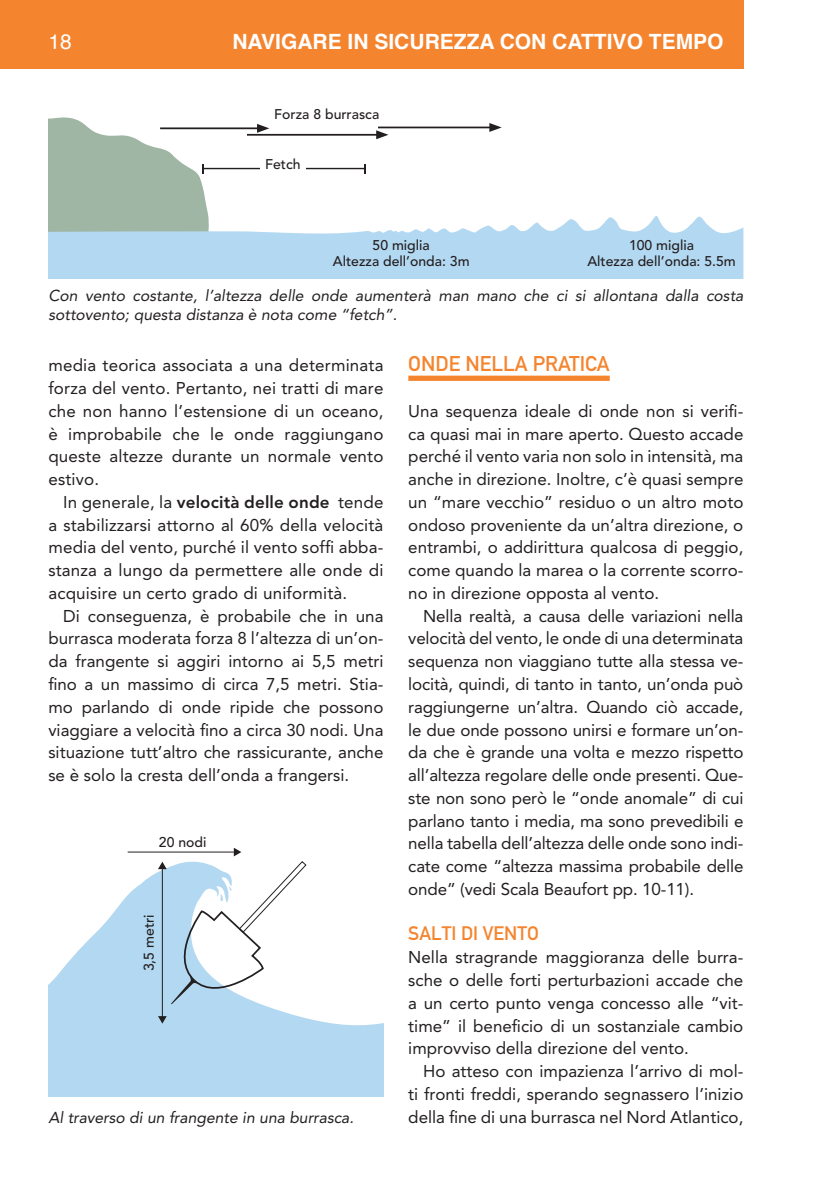
<style>
.page{position:relative;width:818px;height:1189px;background:#fff}
.page>*{position:absolute;margin:0;border:0;box-sizing:border-box;transform-origin:0 0}
.t1{font:700 21px "Helvetica";color:#fff}
.t2{font:700 21px "DIN Alternate";color:#f5842e}
.t3{font:21px "Helvetica";color:#fff}
.t4{font:700 19.25px "DIN Alternate";color:#f5842e}
.t5{font:16.97px/22.8px "Avenir LT Std";color:#231f20;text-align:justify}
.t6{font:italic 15.75px/19.2px "Avenir LT Std";color:#231f20}
.t7{font:500 14px/15.8px "Avenir LT Std";color:#231f20;text-align:center}
.s1{font-weight:800}
</style>
<div class="page">
<div style="left:0;top:0;width:743px;height:68px;background:#f5842e"></div>
<svg style="left:48px;top:216px;width:695px;height:62px;fill:#b3d8f1"></svg>
<hr style="left:203px;top:168px;width:162px;height:1px;background:#231f20">
<svg style="left:48px;top:117px;width:161px;height:118px"></svg>
<svg style="left:364px;top:164px;width:2px;height:9px"></svg>
<svg style="left:48px;top:872px;width:335px;height:224px;fill:#b3d8f1"></svg>
<hr style="left:162px;top:867px;width:1px;height:150px;background:#231f20">
<svg style="left:158px;top:1015px;width:9px;height:8px"></svg>
<hr style="left:128px;top:851px;width:107px;height:1px;background:#231f20">
<svg style="left:158px;top:848px;width:149px;height:156px"></svg>
<div style="left:408px;top:375px;width:201px;height:6px;background:#f5842e"></div>
<div style="left:260px;top:159px;width:46px;height:15px;background:#fff"></div>
<hr style="left:160px;top:127px;width:100px;height:2px;background:#231f20">
<svg style="left:257px;top:124px;width:12px;height:9px"></svg>
<hr style="left:247px;top:134px;width:132px;height:2px;background:#231f20">
<svg style="left:376px;top:130px;width:12px;height:9px"></svg>
<hr style="left:378px;top:126px;width:114px;height:2px;background:#231f20">
<svg style="left:489px;top:123px;width:12px;height:9px"></svg>
<div style="left:143px;top:836px;width:79px;height:14px;background:#fff"></div>
<p class="t3" style="left:48px;top:26px;width:25px">18</p>
<p class="t1" style="left:232px;top:25px;width:492px">NAVIGARE IN SICUREZZA CON CATTIVO TEMPO</p>
<p class="t7" style="left:274px;top:107px;width:107px">Forza 8 burrasca</p>
<p class="t7" style="left:265px;top:157px;width:37px">Fetch</p>
<p class="t7" style="left:333px;top:238px;width:138px">50 miglia<br>Altezza dell’onda: 3m</p>
<p class="t7" style="left:587px;top:238px;width:150px">100 miglia<br>Altezza dell’onda: 5.5m</p>
<p class="t6" style="left:48px;top:286px;width:696px">Con vento costante, l’altezza delle onde aumenterà man mano che ci si allontana dalla costa sottovento; questa distanza è nota come “fetch”.</p>
<p class="t5" style="left:48px;top:354px;width:336px">media teorica associata a una determinata forza del vento. Pertanto, nei tratti di mare che non hanno l’estensione di un oceano, è improbabile che le onde raggiungano queste altezze durante un normale vento estivo.</p>
<p class="t5" style="left:48px;top:490px;width:336px;text-indent:15px">In generale, la <span class="s1">velocità delle onde</span> tende a stabilizzarsi attorno al 60% della velocità media del vento, purché il vento soffi abba&shy;stanza a lungo da permettere alle onde di acquisire un certo grado di uniformità.</p>
<p class="t5" style="left:48px;top:604px;width:336px;text-indent:15px">Di conseguenza, è probabile che in una burrasca moderata forza 8 l’altezza di un’on&shy;da frangente si aggiri intorno ai 5,5 metri fino a un massimo di circa 7,5 metri. Stia&shy;mo parlando di onde ripide che possono viaggiare a velocità fino a circa 30 nodi. Una situazione tutt’altro che rassicurante, anche se è solo la cresta dell’onda a frangersi.</p>
<p class="t2" style="left:408px;top:348px;width:203px">ONDE NELLA PRATICA</p>
<p class="t5" style="left:408px;top:399px;width:336px">Una sequenza ideale di onde non si verifi&shy;ca quasi mai in mare aperto. Questo accade perché il vento varia non solo in intensità, ma anche in direzione. Inoltre, c’è quasi sempre un “mare vecchio” residuo o un altro moto ondoso proveniente da un’altra direzione, o entrambi, o addirittura qualcosa di peggio, come quando la marea o la corrente scorro&shy;no in direzione opposta al vento.</p>
<p class="t5" style="left:408px;top:604px;width:336px;text-indent:15px">Nella realtà, a causa delle variazioni nella velocità del vento, le onde di una determinata sequenza non viaggiano tutte alla stessa ve&shy;locità, quindi, di tanto in tanto, un’onda può raggiungerne un’altra. Quando ciò accade, le due onde possono unirsi e formare un’on&shy;da che è grande una volta e mezzo rispetto all’altezza regolare delle onde presenti. Que&shy;ste non sono però le “onde anomale” di cui parlano tanto i media, ma sono prevedibili e nella tabella dell’altezza delle onde sono indi&shy;cate come “altezza massima probabile delle onde” (vedi Scala Beaufort pp. 10-11).</p>
<p class="t4" style="left:408px;top:918px;width:132px">SALTI DI VENTO</p>
<p class="t5" style="left:408px;top:945px;width:336px">Nella stragrande maggioranza delle burra&shy;sche o delle forti perturbazioni accade che a un certo punto venga concesso alle “vit&shy;time” il beneficio di un sostanziale cambio improvviso della direzione del vento.</p>
<p class="t5" style="left:408px;top:1059px;width:336px;text-indent:15px">Ho atteso con impazienza l’arrivo di mol&shy;ti fronti freddi, sperando segnassero l’inizio della fine di una burrasca nel Nord Atlantico,</p>
<p class="t7" style="left:159px;top:834px;width:49px">20 nodi</p>
<p class="t7" style="left:141px;top:971px;width:58px;rotate:-90deg">3,5 metri</p>
<p class="t6" style="left:48px;top:1107px;width:307px">Al traverso di un frangente in una burrasca.</p>
</div>
